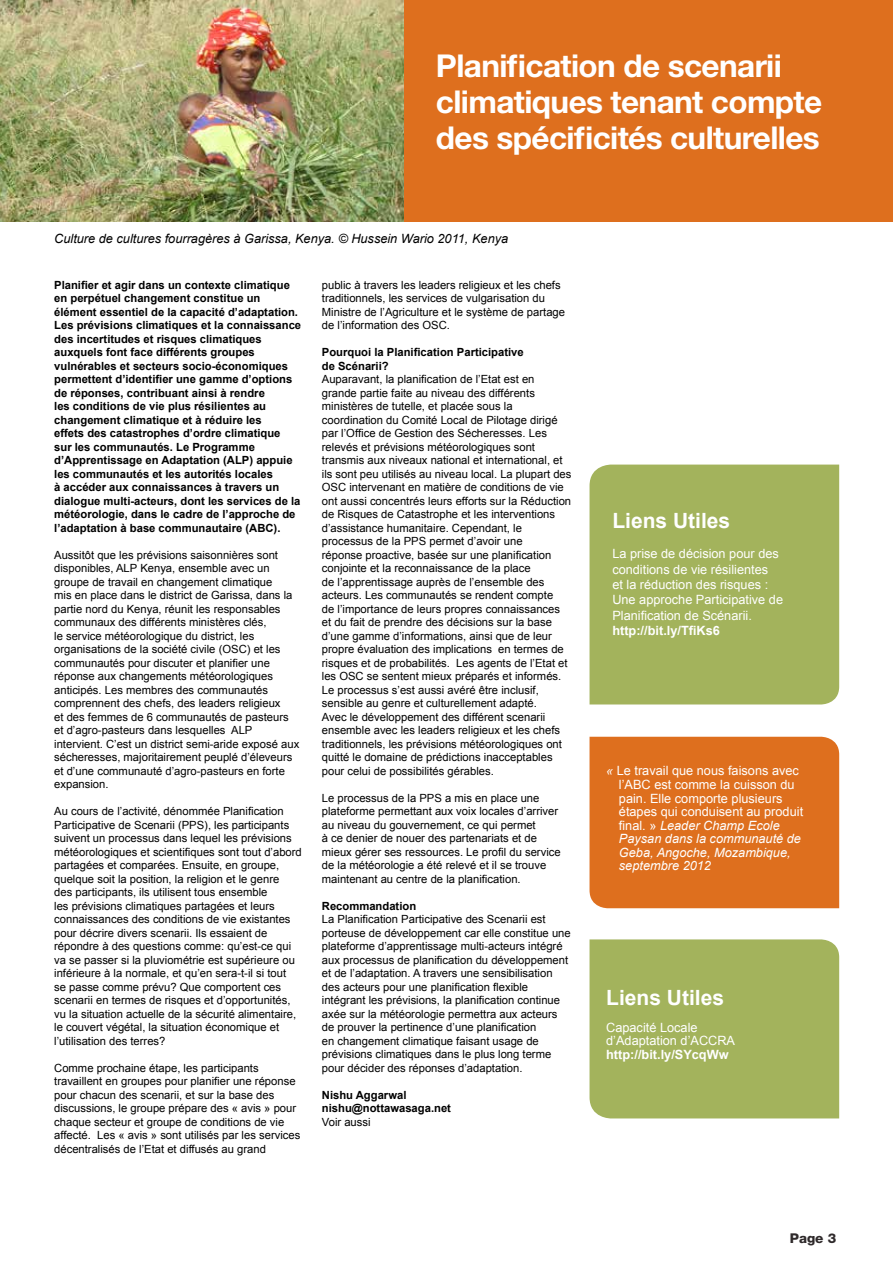
<style>
.page{position:relative;width:893px;height:1263px;background:#fff}
.page>*{position:absolute;margin:0;border:0;box-sizing:border-box;transform-origin:0 0}
.t1{font:700 31.5px/36px "Helvetica Neue LT Std";letter-spacing:-.02em;color:#fff}
.t2{font:700 21px "Arial";color:#fff}
.t3{font:800 13.5px "Helvetica Neue LT Std";color:#2f2a2b}
.t4{font:12.75px/13.5px "Arial";color:#fff}
.t5{font:italic 12.75px "Arial";color:#000}
.t6{font:700 12.75px "Arial";color:#fff}
.t7{font:11.25px/13.5px "Arial";color:#000}
.t8{font:700 11.25px/13.5px "Arial";color:#000}
.s1{font-style:italic}
</style>
<div class="page">
<div style="left:181px;top:0;width:712px;height:222px;background:#de6f1e"></div>
<img style="left:0;top:0;width:403px;height:222px">
<div style="left:589px;top:465px;width:250px;height:239px;background:#a3b35c"></div>
<div style="left:589px;top:939px;width:250px;height:179px;background:#a3b35c"></div>
<div style="left:589px;top:737px;width:250px;height:171px;background:#de6f1e"></div>
<h1 class="t1" style="left:436px;top:47px;width:388px">Planification de scenarii climatiques tenant compte des spécificités culturelles</h1>
<p class="t5" style="left:54px;top:230px;width:455px">Culture de cultures fourragères à Garissa, Kenya. © Hussein Wario 2011, Kenya</p>
<p class="t8" style="left:54px;top:279px;width:248px">Planifier et agir dans un contexte climatique en perpétuel changement constitue un élément essentiel de la capacité d’adaptation.<br>Les prévisions climatiques et la connaissance des incertitudes et risques climatiques auxquels font face différents groupes vulnérables et secteurs socio-économiques permettent d’identifier une gamme d’options de réponses, contribuant ainsi à rendre<br>les conditions de vie plus résilientes au changement climatique et à réduire les<br>effets des catastrophes d’ordre climatique<br>sur les communautés. Le Programme d’Apprentissage en Adaptation (ALP) appuie les communautés et les autorités locales<br>à accéder aux connaissances à travers un dialogue multi-acteurs, dont les services de la météorologie, dans le cadre de l’approche de l’adaptation à base communautaire (ABC).</p>
<p class="t7" style="left:54px;top:548px;width:247px">Aussitôt que les prévisions saisonnières sont disponibles, ALP Kenya, ensemble avec un groupe de travail en changement climatique<br>mis en place dans le district de Garissa, dans la partie nord du Kenya, réunit les responsables communaux des différents ministères clés,<br>le service météorologique du district, les organisations de la société civile (OSC) et les communautés pour discuter et planifier une réponse aux changements météorologiques anticipés. Les membres des communautés comprennent des chefs, des leaders religieux<br>et des femmes de 6 communautés de pasteurs et d’agro-pasteurs dans lesquelles ALP intervient. C’est un district semi-aride exposé aux sécheresses, majoritairement peuplé d’éleveurs et d’une communauté d’agro-pasteurs en forte expansion.</p>
<p class="t7" style="left:54px;top:805px;width:249px">Au cours de l’activité, dénommée Planification Participative de Scenarii (PPS), les participants suivent un processus dans lequel les prévisions météorologiques et scientifiques sont tout d’abord partagées et comparées. Ensuite, en groupe, quelque soit la position, la religion et le genre<br>des participants, ils utilisent tous ensemble<br>les prévisions climatiques partagées et leurs connaissances des conditions de vie existantes pour décrire divers scenarii. Ils essaient de répondre à des questions comme: qu’est-ce qui va se passer si la pluviométrie est supérieure ou inférieure à la normale, et qu’en sera-t-il si tout<br>se passe comme prévu? Que comportent ces scenarii en termes de risques et d’opportunités, vu la situation actuelle de la sécurité alimentaire, le couvert végétal, la situation économique et l’utilisation des terres?</p>
<p class="t7" style="left:54px;top:1061px;width:248px">Comme prochaine étape, les participants travaillent en groupes pour planifier une réponse pour chacun des scenarii, et sur la base des discussions, le groupe prépare des « avis » pour chaque secteur et groupe de conditions de vie affecté. Les « avis » sont utilisés par les services décentralisés de l’Etat et diffusés au grand</p>
<p class="t7" style="left:322px;top:278px;width:245px">public à travers les leaders religieux et les chefs traditionnels, les services de vulgarisation du Ministre de l’Agriculture et le système de partage de l’information des OSC.</p>
<p class="t8" style="left:322px;top:346px;width:203px">Pourquoi la Planification Participative de Scénarii?</p>
<p class="t7" style="left:322px;top:373px;width:251px">Auparavant, la planification de l’Etat est en grande partie faite au niveau des différents ministères de tutelle, et placée sous la coordination du Comité Local de Pilotage dirigé par l’Office de Gestion des Sécheresses. Les relevés et prévisions météorologiques sont transmis aux niveaux national et international, et ils sont peu utilisés au niveau local. La plupart des OSC intervenant en matière de conditions de vie ont aussi concentrés leurs efforts sur la Réduction de Risques de Catastrophe et les interventions d’assistance humanitaire. Cependant, le processus de la PPS permet d’avoir une<br>réponse proactive, basée sur une planification conjointe et la reconnaissance de la place<br>de l’apprentissage auprès de l’ensemble des acteurs. Les communautés se rendent compte<br>de l’importance de leurs propres connaissances et du fait de prendre des décisions sur la base d’une gamme d’informations, ainsi que de leur propre évaluation des implications en termes de risques et de probabilités. Les agents de l’Etat et les OSC se sentent mieux préparés et informés.<br>Le processus s’est aussi avéré être inclusif, sensible au genre et culturellement adapté.<br>Avec le développement des différent scenarii ensemble avec les leaders religieux et les chefs traditionnels, les prévisions météorologiques ont quitté le domaine de prédictions inacceptables pour celui de possibilités gérables.</p>
<p class="t7" style="left:322px;top:791px;width:240px">Le processus de la PPS a mis en place une plateforme permettant aux voix locales d’arriver au niveau du gouvernement, ce qui permet<br>à ce denier de nouer des partenariats et de mieux gérer ses ressources. Le profil du service de la météorologie a été relevé et il se trouve maintenant au centre de la planification.</p>
<p class="t8" style="left:322px;top:900px;width:96px">Recommandation</p>
<p class="t7" style="left:322px;top:913px;width:250px">La Planification Participative des Scenarii est porteuse de développement car elle constitue une plateforme d’apprentissage multi-acteurs intégré aux processus de planification du développement et de l’adaptation. A travers une sensibilisation des acteurs pour une planification flexible intégrant les prévisions, la planification continue axée sur la météorologie permettra aux acteurs de prouver la pertinence d’une planification<br>en changement climatique faisant usage de prévisions climatiques dans le plus long terme pour décider des réponses d’adaptation.</p>
<p class="t8" style="left:322px;top:1089px;width:131px">Nishu Aggarwal nishu@nottawasaga.net</p>
<p class="t7" style="left:322px;top:1115px;width:50px">Voir aussi</p>
<h2 class="t2" style="left:612px;top:507px;width:119px">Liens Utiles</h2>
<p class="t4" style="left:612px;top:546px;width:172px;line-height:15.3px">La prise de décision pour des conditions de vie résilientes<br>et la réduction des risques :<br>Une approche Participative de<br>Planification de Scénarii.</p>
<p class="t6" style="left:612px;top:622px;width:109px">http://bit.ly/TfiKs6</p>
<p class="t4" style="left:619px;top:764px;width:186px;text-indent:-13px"><span class="s1">«</span> Le travail que nous faisons avec l’ABC est comme la cuisson du pain. Elle comporte plusieurs étapes qui conduisent au produit final. » <span class="s1">Leader Champ Ecole<br>Paysan dans la communauté de<br>Geba, Angoche, Mozambique, septembre 2012</span></p>
<h2 class="t2" style="left:606px;top:983px;width:119px">Liens Utiles</h2>
<p class="t4" style="left:606px;top:1020px;width:130px">Capacité Locale d’Adaptation d’ACCRA</p>
<p class="t6" style="left:606px;top:1046px;width:124px">http://bit.ly/SYcqWw</p>
<p class="t3" style="left:790px;top:1230px;width:48px">Page 3</p>
</div>
